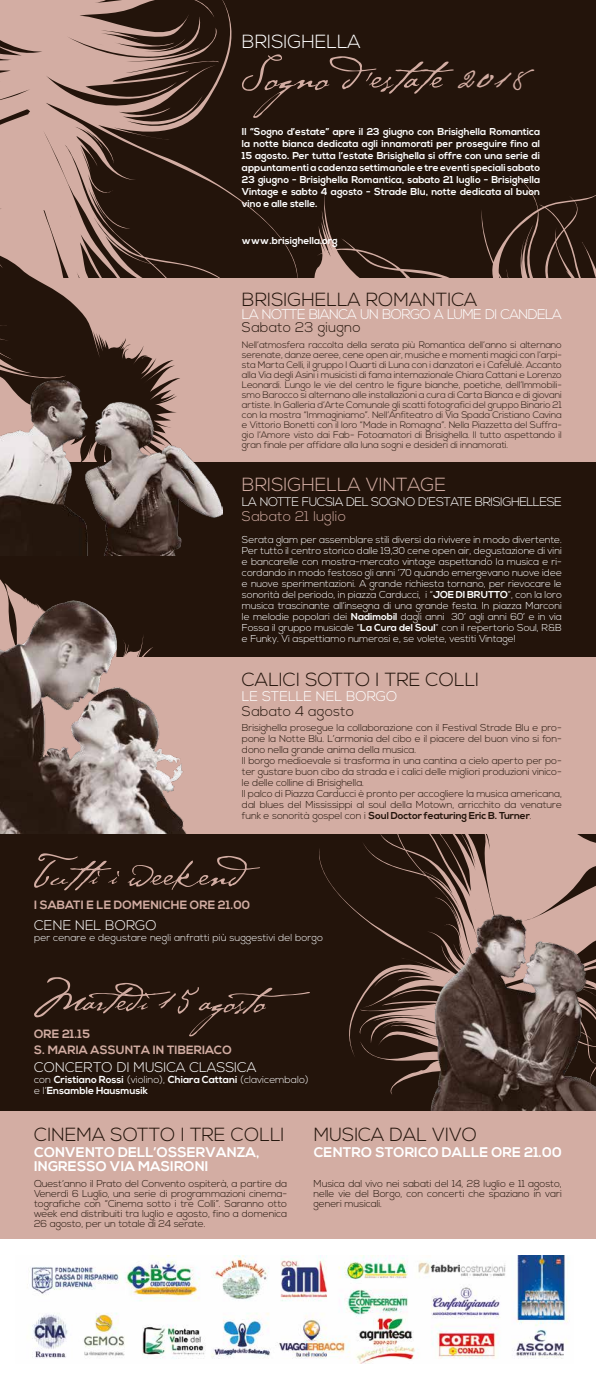
<style>
.page{position:relative;width:596px;height:1389px;background:#fff}
.page>*{position:absolute;margin:0;border:0;box-sizing:border-box;transform-origin:0 0}
.t1{font:38.2px "Cezanne";color:#d3ada3}
.t2{font:300 19px "Nexa";color:#23140b}
.t3{font:300 19px "Nexa";color:#d3ada3}
.t4{font:300 19px "Nexa";color:#fff}
.t5{font:700 14px/14px "Nexa";letter-spacing:.01em;color:#fff}
.t6{font:300 14px "Nexa";color:#fff}
.t7{font:300 14px "Nexa";letter-spacing:-.045em;color:#fff}
.t8{font:300 14px "Nexa";letter-spacing:.01em;color:#23140b}
.t9{font:300 14px "Nexa";letter-spacing:.01em;color:#d3ada3}
.t10{font:300 12.5px "Nexa";letter-spacing:-.04em;color:#fff}
.t11{font:700 12px/16px "Nexa";letter-spacing:.01em;color:#d3ada3}
.t12{font:700 10.2px/11.1px "Nexa";color:#fff}
.t13{font:300 10.2px "Nexa";color:#fff}
.t14{font:300 10px/11px "Nexa";letter-spacing:-.01em;color:#23140b;text-align:justify}
.t15{font:300 10px/11px "Nexa";letter-spacing:-.01em;color:#fff;text-align:justify}
.t16{font:700 10px/12px "Nexa";color:#fff;text-align:justify}
.t17{font:300 9.5px/10px "Nexa";letter-spacing:-.015em;color:#23140b;text-align:justify}
.s1{font-weight:700}
.s2{font-weight:300}
</style>
<div class="page">
<div style="left:0;top:0;width:595px;height:278px;background:#23140b"></div>
<div style="left:0;top:278px;width:595px;height:278px;background:#d3ada3"></div>
<div style="left:0;top:833px;width:595px;height:278px;background:#23140b"></div>
<svg style="left:0;top:0;width:298px;height:278px"></svg>
<svg style="left:314px;top:180px;width:281px;height:98px"></svg>
<svg style="left:312px;top:833px;width:283px;height:261px"></svg>
<img style="left:424px;top:909px;width:171px;height:202px">
<svg style="left:242px;top:54px;width:211px;height:64px"></svg>
<div style="left:0;top:462px;width:595px;height:195px;background:#23140b"></div>
<div style="left:0;top:657px;width:595px;height:176px;background:#d3ada3"></div>
<div style="left:0;top:1111px;width:595px;height:128px;background:#d3ada3"></div>
<img style="left:0;top:590px;width:186px;height:243px">
<img style="left:31px;top:1255px;width:539px;height:108px">
<svg style="left:34px;top:853px;width:226px;height:37px"></svg>
<svg style="left:34px;top:977px;width:276px;height:59px"></svg>
<svg style="left:0;top:227px;width:216px;height:151px"></svg>
<img style="left:0;top:378px;width:222px;height:178px">
<h2 class="t4" style="left:242px;top:31px;width:120px">BRISIGHELLA</h2>
<h1 class="t1" style="left:456px;top:53px;width:79px">2018</h1>
<p class="t16" style="left:242px;top:126px;width:299px">Il “Sogno d’estate” apre il 23 giugno con Brisighella Romantica la notte bianca dedicata agli innamorati per proseguire fino al 15 agosto. Per tutta l’estate Brisighella si offre con una serie di appuntamenti a cadenza settimanale e tre eventi speciali sabato 23 giugno - Brisighella Romantica, sabato 21 luglio - Brisighella Vintage e sabto 4 agosto - Strade Blu, notte dedicata al buon vino e alle stelle.</p>
<p class="t16" style="left:242px;top:235px;width:97px">www.brisighella.org</p>
<h2 class="t2" style="left:242px;top:288px;width:237px">BRISIGHELLA ROMANTICA</h2>
<h3 class="t7" style="left:242px;top:306px;width:321px">LA NOTTE BIANCA UN BORGO A LUME DI CANDELA</h3>
<h3 class="t8" style="left:242px;top:319px;width:120px">Sabato 23 giugno</h3>
<p class="t17" style="left:242px;top:341px;width:321px">Nell’atmosfera raccolta della serata più Romantica dell’anno si alternano serenate, danze aeree, cene open air, musiche e momenti magici con l’arpi&shy;sta Marta Celli, il gruppo I Quarti di Luna con i danzatori e i Cafelulè. Accanto alla Via degli Asini i musicisti di fama internazionale Chiara Cattani e Lorenzo Leonardi. Lungo le vie del centro le figure bianche, poetiche, dell’Immobili&shy;smo Barocco si alternano alle installazioni a cura di Carta Bianca e di giovani artiste. In Galleria d’Arte Comunale gli scatti fotografici del gruppo Binario 21 con la mostra “Immaginiamo”. Nell’Anfiteatro di Via Spada Cristiano Cavina e Vittorio Bonetti con il loro “Made in Romagna”. Nella Piazzetta del Suffra&shy;gio l’Amore visto dai Fab- Fotoamatori di Brisighella. Il tutto aspettando il gran finale per affidare alla luna sogni e desideri di innamorati.</p>
<h2 class="t3" style="left:242px;top:474px;width:205px">BRISIGHELLA VINTAGE</h2>
<p class="t10" style="left:242px;top:495px;width:321px">LA NOTTE FUCSIA DEL SOGNO D’ESTATE BRISIGHELLESE</p>
<h3 class="t9" style="left:242px;top:508px;width:105px">Sabato 21 luglio</h3>
<p class="t15" style="left:242px;top:535px;width:321px">Serata glam per assemblare stili diversi da rivivere in modo divertente.<br>Per tutto il centro storico dalle 19,30 cene open air, degustazione di vini e bancarelle con mostra-mercato vintage aspettando la musica e ri&shy;cordando in modo festoso gli anni ‘70 quando emergevano nuove idee e nuove sperimentazioni. A grande richiesta tornano, per rievocare le sonorità del periodo, in piazza Carducci, i “<span class="s1">JOE DI BRUTTO</span>”, con la loro musica trascinante all’insegna di una grande festa. In piazza Marconi le melodie popolari dei <span class="s1">Nadimobil</span> dagli anni 30’ agli anni 60’ e in via Fossa il gruppo musicale “<span class="s1">La Cura del Soul</span>” con il repertorio Soul, R&amp;B e Funky. Vi aspettiamo numerosi e, se volete, vestiti Vintage!</p>
<h2 class="t2" style="left:242px;top:668px;width:238px">CALICI SOTTO I TRE COLLI</h2>
<h3 class="t6" style="left:242px;top:688px;width:157px">LE STELLE NEL BORGO</h3>
<h3 class="t8" style="left:242px;top:703px;width:114px">Sabato 4 agosto</h3>
<p class="t14" style="left:242px;top:723px;width:321px;text-align:left">Brisighella prosegue la collaborazione con il Festival Strade Blu e pro&shy;pone la Notte Blu. L’armonia del cibo e il piacere del buon vino si fon&shy;dono nella grande anima della musica.<br>Il borgo medioevale si trasforma in una cantina a cielo aperto per po&shy;ter gustare buon cibo da strada e i calici delle migliori produzioni vinico&shy;le delle colline di Brisighella.<br>Il palco di Piazza Carducci è pronto per accogliere la musica americana, dal blues del Mississippi al soul della Motown, arricchito da venature funk e sonorità gospel con i <span class="s1">Soul Doctor featuring Eric B. Turner</span>.</p>
<p class="t11" style="left:34px;top:898px;width:217px">I SABATI E LE DOMENICHE ORE 21.00</p>
<h3 class="t6" style="left:34px;top:917px;width:124px">CENE NEL BORGO</h3>
<p class="t13" style="left:34px;top:931px;width:290px">per cenare e degustare negli anfratti più suggestivi del borgo</p>
<p class="t11" style="left:34px;top:1026px;width:199px">ORE 21.15<br>S. MARIA ASSUNTA IN TIBERIACO</p>
<h3 class="t6" style="left:34px;top:1059px;width:224px">CONCERTO DI MUSICA CLASSICA</h3>
<p class="t12" style="left:34px;top:1074px;width:276px"><span class="s2">con</span> Cristiano Rossi <span class="s2">(violino),</span> Chiara Cattani <span class="s2">(clavicembalo) e l’</span>Ensamble Hausmusik</p>
<h2 class="t2" style="left:34px;top:1124px;width:251px">CINEMA SOTTO I TRE COLLI</h2>
<h3 class="t5" style="left:34px;top:1146px;width:227px">CONVENTO DELL’OSSERVANZA,<br>INGRESSO VIA MASIRONI</h3>
<h2 class="t2" style="left:313px;top:1124px;width:165px">MUSICA DAL VIVO</h2>
<h3 class="t5" style="left:313px;top:1146px;width:249px">CENTRO STORICO DALLE ORE 21.00</h3>
<p class="t14" style="left:34px;top:1179px;width:254px;line-height:10px">Quest’anno il Prato del Convento ospiterà, a partire da Venerdì 6 Luglio, una serie di programmazioni cinema&shy;tografiche con “Cinema sotto i tre Colli”. Saranno otto week end distribuiti tra luglio e agosto, fino a domenica 26 agosto, per un totale di 24 serate.</p>
<p class="t14" style="left:313px;top:1179px;width:250px;line-height:10px">Musica dal vivo nei sabati del 14, 28 luglio e 11 agosto, nelle vie del Borgo, con concerti che spaziano in vari generi musicali.</p>
</div>
